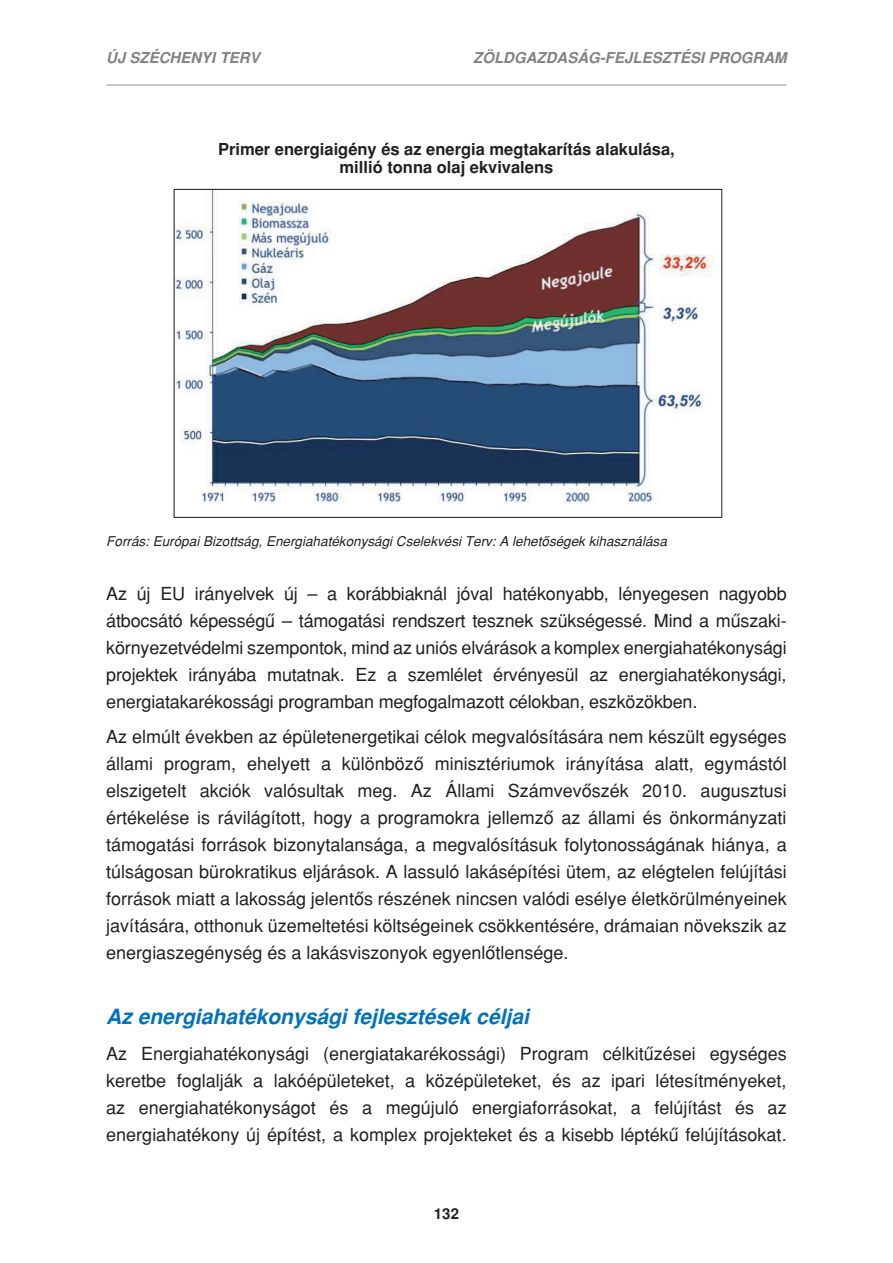
<style>
.page{position:relative;width:893px;height:1263px;background:#fff}
.page>*{position:absolute;margin:0;border:0;box-sizing:border-box;transform-origin:0 0}
.t1{font:italic 700 21px "H Helvetica";color:#0072bc}
.t2{font:18px/27px "H Helvetica Normal";color:#231f20;text-align:justify}
.t3{font:700 16.5px/18px "H Helvetica";color:#231f20;text-align:center}
.t4{font:italic 700 15px "H Helvetica";color:#808285}
.t5{font:700 15px "H Helvetica";color:#231f20}
.t6{font:italic 13.5px "H Helvetica Normal";color:#231f20}
</style>
<div class="page">
<hr style="left:106px;top:85px;width:681px;height:1px;background:#939598">
<img style="left:173px;top:188px;width:550px;height:330px">
<p class="t4" style="left:106px;top:49px;width:155px">új széchenyi terv</p>
<p class="t4" style="left:473px;top:49px;width:179px">ZÖLDGAZDASÁG-FEJLESZTÉSI</p>
<p class="t4" style="left:708px;top:49px;width:80px">PROGRAM</p>
<p class="t3" style="left:218px;top:140px;width:458px">Primer energiaigény és az energia megtakarítás alakulása, millió tonna olaj ekvivalens</p>
<p class="t6" style="left:106px;top:533px;width:562px">Forrás: Európai Bizottság, Energiahatékonysági Cselekvési Terv: A lehetôségek kihasználása</p>
<p class="t2" style="left:106px;top:580px;width:682px">Az új EU irányelvek új – a korábbiaknál jóval hatékonyabb, lényegesen nagyobb átbocsátó képességû – támogatási rendszert tesznek szükségessé. Mind a mûszaki&shy;környezetvédelmi szempontok, mind az uniós elvárások a komplex energiahatékonysági projektek irányába mutatnak. Ez a szemlélet érvényesül az energiahatékonysági, energiatakarékossági programban megfogalmazott célokban, eszközökben.</p>
<p class="t2" style="left:106px;top:723px;width:682px">Az elmúlt években az épületenergetikai célok megvalósítására nem készült egységes állami program, ehelyett a különbözô minisztériumok irányítása alatt, egymástól elszigetelt akciók valósultak meg. Az Állami Számvevôszék 2010. augusztusi értékelése is rávilágított, hogy a programokra jellemzô az állami és önkormányzati támogatási források bizonytalansága, a megvalósításuk folytonosságának hiánya, a túlságosan bürokratikus eljárások. A lassuló lakásépítési ütem, az elégtelen felújítási források miatt a lakosság jelentôs részének nincsen valódi esélye életkörülményeinek javítására, otthonuk üzemeltetési költségeinek csökkentésére, drámaian növekszik az energiaszegénység és a lakásviszonyok egyenlôtlensége.</p>
<p class="t1" style="left:106px;top:1004px;width:424px">Az energiahatékonysági fejlesztések céljai</p>
<p class="t2" style="left:106px;top:1040px;width:682px">Az Energiahatékonysági (energiatakarékossági) Program célkitûzései egységes keretbe foglalják a lakóépületeket, a középületeket, és az ipari létesítményeket, az energiahatékonyságot és a megújuló energiaforrásokat, a felújítást és az energiahatékony új építést, a komplex projekteket és a kisebb léptékû felújításokat.</p>
<p class="t5" style="left:434px;top:1205px;width:27px">132</p>
</div>
